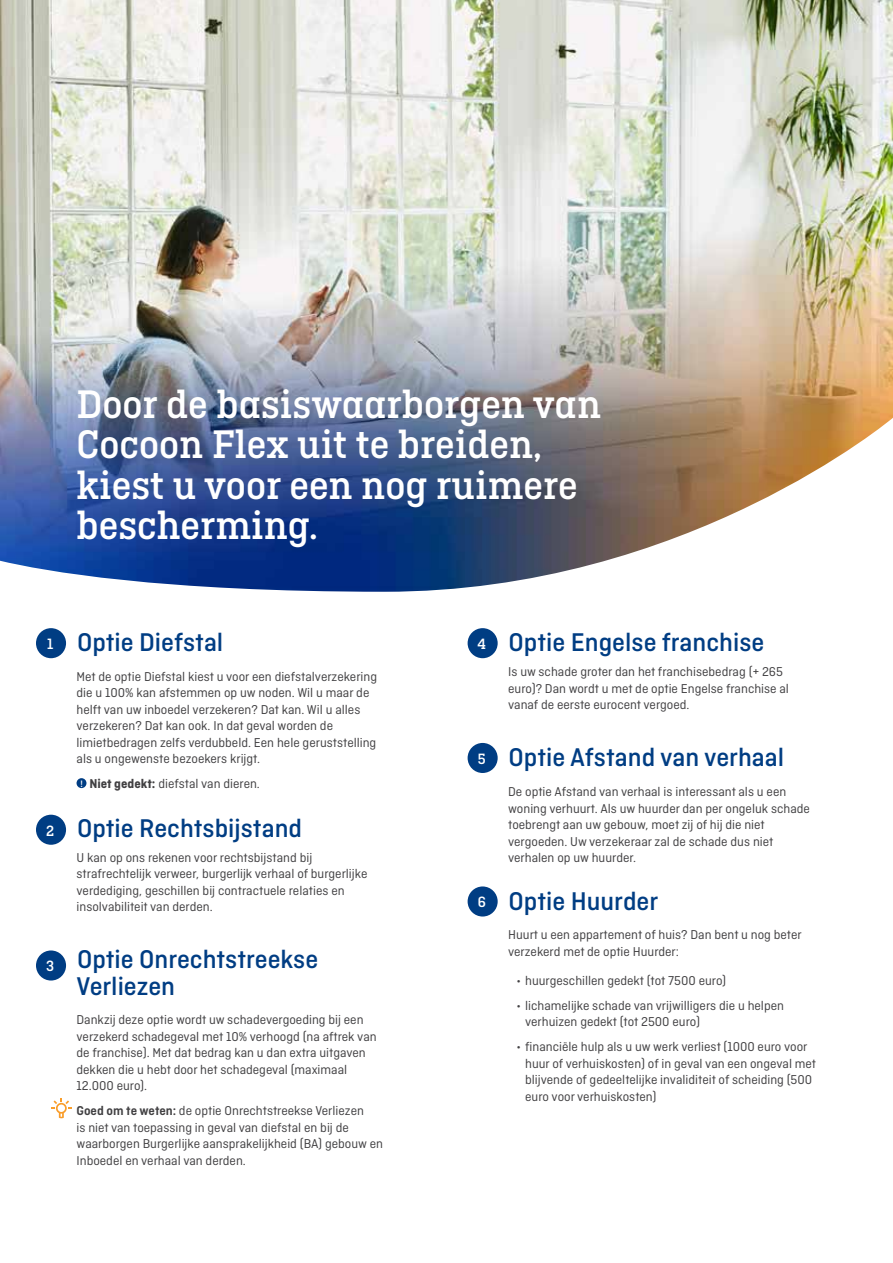
<style>
.page{position:relative;width:893px;height:1263px;background:#fff}
.page>*{position:absolute;margin:0;border:0;box-sizing:border-box;transform-origin:0 0}
.t1{font:500 42px/40.5px "Ciutadella Slab";color:#fff}
.t2{font:500 27px/27px "Ciutadella";color:#003d83}
.t3{font:500 15.75px "Ciutadella Slab";color:#fff}
.t4{font:13.5px/16.5px "Ciutadella";color:#414042}
.s1{font-weight:500;font-size:9.75px;color:#fff}
.s2{font-weight:700}
.s3{font-weight:600}
</style>
<div class="page">
<img style="left:0;top:0;width:893px;height:592px">
<div style="left:77px;top:778px;width:9px;height:10px;background:#003d83;border-radius:50%"></div>
<div style="left:36px;top:628px;width:30px;height:30px;background:#003d83;border-radius:50%"></div>
<div style="left:36px;top:815px;width:30px;height:30px;background:#003d83;border-radius:50%"></div>
<div style="left:36px;top:950px;width:30px;height:30px;background:#003d83;border-radius:50%"></div>
<svg style="left:51px;top:1098px;width:21px;height:20px"></svg>
<div style="left:468px;top:628px;width:30px;height:30px;background:#003d83;border-radius:50%"></div>
<div style="left:468px;top:743px;width:30px;height:30px;background:#003d83;border-radius:50%"></div>
<div style="left:468px;top:886px;width:30px;height:30px;background:#003d83;border-radius:50%"></div>
<h1 class="t1" style="left:77px;top:384px;width:526px">Door de basiswaarborgen van<br>Cocoon Flex uit te breiden, kiest u voor een nog ruimere bescherming.</h1>
<p class="t3" style="left:47px;top:635px;width:8px">1</p>
<p class="t3" style="left:46px;top:822px;width:10px">2</p>
<p class="t3" style="left:46px;top:957px;width:10px">3</p>
<h2 class="t2" style="left:77px;top:629px;width:148px">Optie Diefstal</h2>
<p class="t4" style="left:77px;top:668px;width:302px">Met de optie Diefstal kiest u voor een diefstalverzekering die u 100% kan afstemmen op uw noden. Wil u maar de helft van uw inboedel verzekeren? Dat kan. Wil u alles verzekeren? Dat kan ook. In dat geval worden de limietbedragen zelfs verdubbeld. Een hele geruststelling als u ongewenste bezoekers krijgt.</p>
<p class="t4" style="left:80px;top:775px;width:181px"><span class="s1">!</span> <span class="s2">Niet gedekt:</span> diefstal van dieren.</p>
<h2 class="t2" style="left:77px;top:814px;width:227px">Optie Rechtsbijstand</h2>
<p class="t4" style="left:77px;top:849px;width:292px">U kan op ons rekenen voor rechtsbijstand bij strafrechtelijk verweer, burgerlijk verhaal of burgerlijke verdediging, geschillen bij contractuele relaties en insolvabiliteit van derden.</p>
<h2 class="t2" style="left:77px;top:945px;width:243px">Optie Onrechtstreekse<br>Verliezen</h2>
<p class="t4" style="left:77px;top:1011px;width:302px">Dankzij deze optie wordt uw schadevergoeding bij een verzekerd schadegeval met 10% verhoogd (na aftrek van de franchise). Met dat bedrag kan u dan extra uitgaven dekken die u hebt door het schadegeval (maximaal 12.000 euro).</p>
<p class="t4" style="left:77px;top:1102px;width:308px"><span class="s3">Goed om te weten:</span> de optie Onrechtstreekse Verliezen<br>is niet van toepassing in geval van diefstal en bij de waarborgen Burgerlijke aansprakelijkheid (BA) gebouw en Inboedel en verhaal van derden.</p>
<p class="t3" style="left:478px;top:635px;width:10px">4</p>
<p class="t3" style="left:478px;top:750px;width:9px">5</p>
<p class="t3" style="left:478px;top:893px;width:10px">6</p>
<h2 class="t2" style="left:509px;top:629px;width:257px">Optie Engelse franchise</h2>
<p class="t4" style="left:508px;top:664px;width:282px">Is uw schade groter dan het franchisebedrag (+ 265 euro)? Dan wordt u met de optie Engelse franchise al vanaf de eerste eurocent vergoed.</p>
<h2 class="t2" style="left:509px;top:744px;width:277px">Optie Afstand van verhaal</h2>
<p class="t4" style="left:508px;top:783px;width:303px">De optie Afstand van verhaal is interessant als u een woning verhuurt. Als uw huurder dan per ongeluk schade toebrengt aan uw gebouw, moet zij of hij die niet vergoeden. Uw verzekeraar zal de schade dus niet verhalen op uw huurder.</p>
<h2 class="t2" style="left:509px;top:887px;width:151px">Optie Huurder</h2>
<p class="t4" style="left:508px;top:926px;width:295px">Huurt u een appartement of huis? Dan bent u nog beter verzekerd met de optie Huurder:</p>
<p class="t4" style="left:517px;top:972px;width:211px">• huurgeschillen gedekt (tot 7500 euro)</p>
<p class="t4" style="left:525px;top:997px;width:260px;text-indent:-9px">• lichamelijke schade van vrijwilligers die u helpen verhuizen gedekt (tot 2500 euro)</p>
<p class="t4" style="left:525px;top:1038px;width:293px;text-indent:-9px">• financiële hulp als u uw werk verliest (1000 euro voor huur of verhuiskosten) of in geval van een ongeval met blijvende of gedeeltelijke invaliditeit of scheiding (500 euro voor verhuiskosten)</p>
</div>
